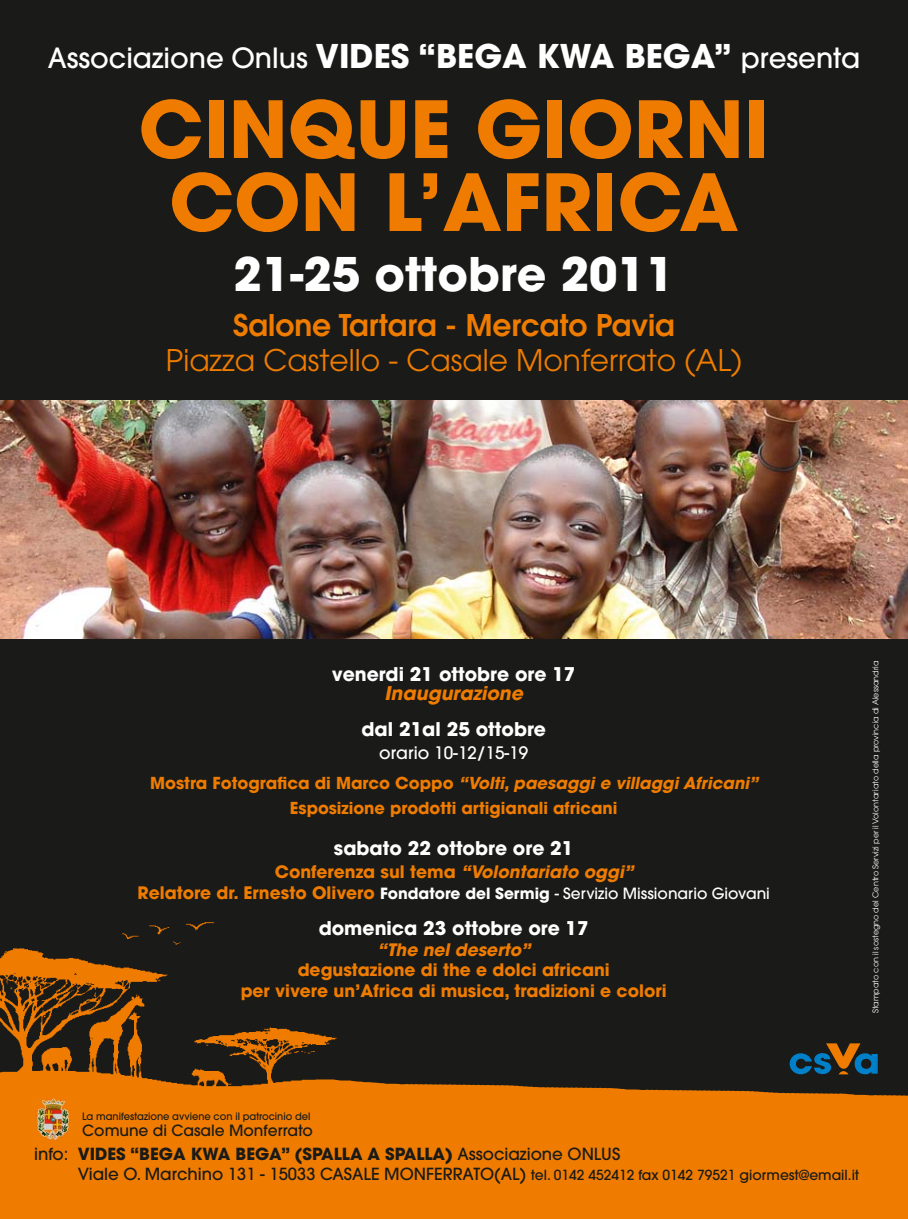
<style>
.page{position:relative;width:908px;height:1219px;background:#fff}
.page>*{position:absolute;margin:0;border:0;box-sizing:border-box;transform-origin:0 0}
.t1{font:700 78px/73px "Avant Garde";color:#ef7c00;text-align:center}
.t2{font:700 46px "Avant Garde";color:#fff}
.t3{font:29.7px "Avant Garde";color:#ef7c00}
.t4{font:600 29.7px "Avant Garde";color:#ef7c00}
.t5{font:500 27.7px "Avant Garde";color:#fff}
.t6{font:700 18.8px "Avant Garde";color:#fff}
.t7{font:italic 700 18.8px "Avant Garde";color:#ef7c00}
.t8{font:700 17.1px/20.5px "Avant Garde";color:#ef7c00;text-align:center}
.t9{font:italic 700 17.1px "Avant Garde";color:#ef7c00}
.t10{font:500 17.1px "Avant Garde";color:#fff}
.t11{font:500 16.6px/19.9px "Avant Garde";color:#1a1a18}
.t12{font:700 16.4px/24.6px "Avant Garde";color:#ef7c00;text-align:center}
.t13{font:500 15.4px "Avant Garde";color:#fff}
.t14{font:500 15.4px "Avant Garde";color:#1a1a18}
.t15{font:500 10.2px "Avant Garde";color:#1a1a18}
.t16{font:8px "Avant Garde";color:#fff}
.s1{font-weight:700;font-size:32.5px}
.s2{font-style:italic}
.s3{font-style:normal}
.s4{font-weight:700;font-size:17.1px;color:#ef7c00}
.s5{font-weight:700}
.s6{font-size:13.8px}
</style>
<div class="page">
<div style="left:0;top:0;width:907px;height:1219px;background:#1a1a18"></div>
<img style="left:0;top:400px;width:907px;height:239px">
<img style="left:0;top:922px;width:907px;height:297px">
<svg style="left:789px;top:1043px;width:88px;height:31px"></svg>
<img style="left:36px;top:1099px;width:34px;height:41px">
<h3 class="t5" style="left:48px;top:48px;width:813px">Associazione Onlus <span class="s1">VIDES “BEGA KWA BEGA”</span> presenta</h3>
<h1 class="t1" style="left:138px;top:100px;width:632px">CINQUE GIORNI<br>CON L’AFRICA</h1>
<h2 class="t2" style="left:233px;top:257px;width:442px">21-25 ottobre 2011</h2>
<h3 class="t4" style="left:233px;top:314px;width:443px">Salone Tartara - Mercato Pavia</h3>
<h3 class="t3" style="left:166px;top:349px;width:577px">Piazza Castello - Casale Monferrato (AL)</h3>
<p class="t6" style="left:332px;top:667px;width:245px">venerdi 21 ottobre ore 17</p>
<p class="t7" style="left:384px;top:686px;width:140px">Inaugurazione</p>
<p class="t6" style="left:361px;top:722px;width:186px">dal 21al 25 ottobre</p>
<p class="t10" style="left:379px;top:746px;width:150px">orario 10-12/15-19</p>
<p class="t12" style="left:150px;top:773px;width:609px">Mostra Fotografica di Marco Coppo <span class="s2">“Volti, paesaggi e villaggi Africani”<br></span>Esposizione prodotti artigianali africani</p>
<p class="t6" style="left:334px;top:841px;width:241px">sabato 22 ottobre ore 21</p>
<p class="t9" style="left:275px;top:866px;width:360px"><span class="s3">Conferenza sul tema</span> “Volontariato oggi”</p>
<p class="t13" style="left:137px;top:887px;width:633px"><span class="s4">Relatore dr. Ernesto Olivero</span> <span class="s5">Fondatore del Sermig</span> - Servizio Missionario Giovani</p>
<p class="t6" style="left:318px;top:921px;width:271px">domenica 23 ottobre ore 17</p>
<p class="t9" style="left:377px;top:943px;width:155px">“The nel deserto”</p>
<p class="t8" style="left:240px;top:961px;width:427px">degustazione di the e dolci africani<br>per vivere un’Africa di musica, tradizioni e colori</p>
<p class="t16" style="left:872px;top:1013px;width:354px;rotate:-90deg">Stampato con il sostegno del Centro Servizi per il Volontariato della provincia di Alessandria</p>
<p class="t15" style="left:82px;top:1112px;width:230px">La manifestazione avviene con il patrocinio del</p>
<p class="t14" style="left:82px;top:1124px;width:232px">Comune di Casale Monferrato</p>
<p class="t11" style="left:78px;top:1146px;width:782px;text-indent:-44px">info: <span class="s5">VIDES “BEGA KWA BEGA” (SPALLA A SPALLA)</span> Associazione ONLUS<br>Viale O. Marchino 131 - 15033 CASALE MONFERRATO(AL) <span class="s6">tel. 0142 452412 fax 0142 79521 giormest@email.it</span></p>
</div>
